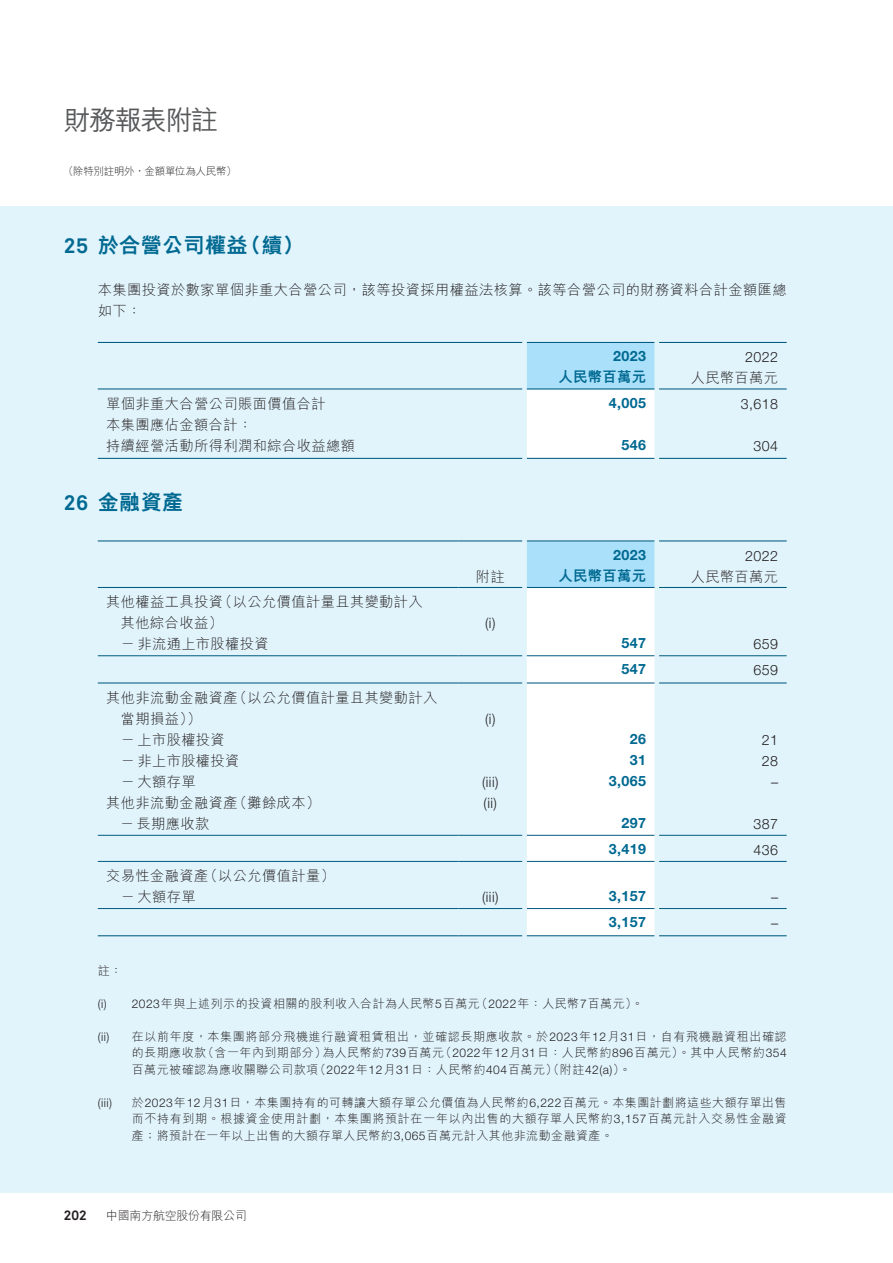
<style>
.page{position:relative;width:893px;height:1263px;background:#fff}
.page>*{position:absolute;margin:0;border:0;box-sizing:border-box;transform-origin:0 0}
.t1{font:500 27px "M Hei HK";letter-spacing:-.055em;color:#57585a}
.t2{font:800 21px "M Hei HK";letter-spacing:.02em;color:#006991}
.t3{font:300 14.25px/21px "M Hei HK";letter-spacing:.03em;color:#231f20}
.t4{font:300 14.25px "Helvetica Neue LT Std";letter-spacing:.03em;color:#231f20}
.t5{font:700 14.25px "Helvetica Neue LT Std";letter-spacing:.03em;color:#006991}
.t6{font:800 14.25px "M Hei HK";letter-spacing:.03em;color:#006991}
.t7{font:700 13.5px "Akkurat Pro";color:#231f20}
.t8{font:300 12px/16.5px "M Hei HK";letter-spacing:.04em;color:#231f20;text-align:justify}
.t9{font:300 12px "M Hei HK";letter-spacing:-.025em;color:#231f20}
.t10{font:300 12px "Helvetica Neue LT Std";color:#231f20}
.t11{font:300 10.5px "M Hei HK";letter-spacing:-.03em;color:#231f20}
.s1{font-family:"Akkurat Pro";font-weight:700}
.s2{font-family:"Helvetica Neue LT Std"}
</style>
<div class="page">
<div style="left:0;top:206px;width:893px;height:987px;background:#e1f4fc"></div>
<svg style="left:527px;top:343px;width:127px;height:115px;background:#dbf1fb"></svg>
<hr style="left:98px;top:342px;width:424px;height:1px;background:#005b7f">
<hr style="left:527px;top:342px;width:127px;height:1px;background:#005b7f">
<hr style="left:659px;top:342px;width:128px;height:1px;background:#005b7f">
<hr style="left:98px;top:388px;width:424px;height:1px;background:#005b7f">
<hr style="left:527px;top:388px;width:127px;height:1px;background:#005b7f">
<hr style="left:659px;top:388px;width:128px;height:1px;background:#005b7f">
<hr style="left:98px;top:458px;width:424px;height:1px;background:#005b7f">
<hr style="left:527px;top:458px;width:127px;height:1px;background:#005b7f">
<hr style="left:659px;top:458px;width:128px;height:1px;background:#005b7f">
<svg style="left:527px;top:541px;width:127px;height:394px;background:#f3fafd"></svg>
<hr style="left:98px;top:540px;width:360px;height:1px;background:#005b7f">
<hr style="left:458px;top:540px;width:64px;height:1px;background:#005b7f">
<hr style="left:527px;top:540px;width:127px;height:1px;background:#005b7f">
<hr style="left:659px;top:540px;width:128px;height:1px;background:#005b7f">
<hr style="left:98px;top:587px;width:360px;height:1px;background:#005b7f">
<hr style="left:458px;top:587px;width:64px;height:1px;background:#005b7f">
<hr style="left:527px;top:587px;width:127px;height:1px;background:#005b7f">
<hr style="left:659px;top:587px;width:128px;height:1px;background:#005b7f">
<hr style="left:98px;top:655px;width:360px;height:1px;background:#005b7f">
<hr style="left:458px;top:655px;width:64px;height:1px;background:#005b7f">
<hr style="left:527px;top:655px;width:127px;height:1px;background:#005b7f">
<hr style="left:659px;top:655px;width:128px;height:1px;background:#005b7f">
<hr style="left:98px;top:682px;width:360px;height:1px;background:#005b7f">
<hr style="left:458px;top:682px;width:64px;height:1px;background:#005b7f">
<hr style="left:527px;top:682px;width:127px;height:1px;background:#005b7f">
<hr style="left:659px;top:682px;width:128px;height:1px;background:#005b7f">
<hr style="left:98px;top:835px;width:360px;height:1px;background:#005b7f">
<hr style="left:458px;top:835px;width:64px;height:1px;background:#005b7f">
<hr style="left:527px;top:835px;width:127px;height:1px;background:#005b7f">
<hr style="left:659px;top:835px;width:128px;height:1px;background:#005b7f">
<hr style="left:98px;top:861px;width:360px;height:1px;background:#005b7f">
<hr style="left:458px;top:861px;width:64px;height:1px;background:#005b7f">
<hr style="left:527px;top:861px;width:127px;height:1px;background:#005b7f">
<hr style="left:659px;top:861px;width:128px;height:1px;background:#005b7f">
<hr style="left:98px;top:908px;width:360px;height:1px;background:#005b7f">
<hr style="left:458px;top:908px;width:64px;height:1px;background:#005b7f">
<hr style="left:527px;top:908px;width:127px;height:1px;background:#005b7f">
<hr style="left:659px;top:908px;width:128px;height:1px;background:#005b7f">
<hr style="left:98px;top:935px;width:360px;height:1px;background:#005b7f">
<hr style="left:458px;top:935px;width:64px;height:1px;background:#005b7f">
<hr style="left:527px;top:935px;width:127px;height:1px;background:#005b7f">
<hr style="left:659px;top:935px;width:128px;height:1px;background:#005b7f">
<h1 class="t1" style="left:64px;top:101px;width:156px">財務報表附註</h1>
<p class="t11" style="left:63px;top:166px;width:175px">（除特別註明外，金額單位為人民幣）</p>
<h2 class="t2" style="left:64px;top:234px;width:242px"><span class="s1">25</span> 於合營公司權益（續）</h2>
<p class="t3" style="left:98px;top:279px;width:690px">本集團投資於數家單個非重大合營公司，該等投資採用權益法核算。該等合營公司的財務資料合計金額匯總如下：</p>
<p class="t5" style="left:613px;top:347px;width:34px">2023</p>
<p class="t4" style="left:745px;top:348px;width:34px">2022</p>
<p class="t6" style="left:558px;top:370px;width:89px">人民幣百萬元</p>
<p class="t3" style="left:691px;top:367px;width:89px">人民幣百萬元</p>
<p class="t3" style="left:106px;top:393px;width:221px">單個非重大合營公司賬面價值合計</p>
<p class="t5" style="left:609px;top:394px;width:39px">4,005</p>
<p class="t4" style="left:741px;top:395px;width:39px">3,618</p>
<p class="t3" style="left:106px;top:414px;width:250px">本集團應佔金額合計：<br>持續經營活動所得利潤和綜合收益總額</p>
<p class="t5" style="left:621px;top:436px;width:26px">546</p>
<p class="t4" style="left:754px;top:437px;width:26px">304</p>
<h2 class="t2" style="left:64px;top:491px;width:121px"><span class="s1">26</span> 金融資產</h2>
<p class="t3" style="left:121px;top:591px;width:303px;text-indent:-15px">其他權益工具投資（以公允價值計量且其變動計入其他綜合收益）</p>
<p class="t5" style="left:613px;top:546px;width:34px">2023</p>
<p class="t4" style="left:745px;top:547px;width:34px">2022</p>
<p class="t3" style="left:476px;top:566px;width:30px">附註</p>
<p class="t6" style="left:558px;top:568px;width:89px">人民幣百萬元</p>
<p class="t3" style="left:691px;top:566px;width:89px">人民幣百萬元</p>
<p class="t4" style="left:485px;top:614px;width:12px">(i)</p>
<p class="t3" style="left:121px;top:633px;width:149px">－非流通上市股權投資</p>
<p class="t5" style="left:621px;top:634px;width:26px">547</p>
<p class="t4" style="left:754px;top:635px;width:26px">659</p>
<p class="t5" style="left:621px;top:660px;width:26px">547</p>
<p class="t4" style="left:754px;top:661px;width:26px">659</p>
<p class="t3" style="left:121px;top:687px;width:318px;text-indent:-15px">其他非流動金融資產（以公允價值計量且其變動計入當期損益））</p>
<p class="t4" style="left:485px;top:710px;width:12px">(i)</p>
<p class="t3" style="left:121px;top:729px;width:105px">－上市股權投資</p>
<p class="t5" style="left:630px;top:730px;width:18px">26</p>
<p class="t4" style="left:762px;top:731px;width:18px">21</p>
<p class="t3" style="left:121px;top:750px;width:120px">－非上市股權投資</p>
<p class="t5" style="left:630px;top:751px;width:18px">31</p>
<p class="t4" style="left:762px;top:752px;width:18px">28</p>
<p class="t3" style="left:121px;top:771px;width:76px">－大額存單</p>
<p class="t4" style="left:482px;top:773px;width:18px">(iii)</p>
<p class="t5" style="left:609px;top:772px;width:39px">3,065</p>
<p class="t4" style="left:771px;top:773px;width:9px">–</p>
<p class="t3" style="left:106px;top:792px;width:215px">其他非流動金融資產（攤餘成本）</p>
<p class="t4" style="left:484px;top:794px;width:15px">(ii)</p>
<p class="t3" style="left:120px;top:813px;width:91px">－長期應收款</p>
<p class="t5" style="left:621px;top:814px;width:26px">297</p>
<p class="t4" style="left:754px;top:815px;width:26px">387</p>
<p class="t5" style="left:609px;top:840px;width:39px">3,419</p>
<p class="t4" style="left:754px;top:841px;width:26px">436</p>
<p class="t3" style="left:121px;top:865px;width:215px;text-indent:-15px">交易性金融資產（以公允價值計量）－大額存單</p>
<p class="t4" style="left:482px;top:888px;width:18px">(iii)</p>
<p class="t5" style="left:609px;top:887px;width:39px">3,157</p>
<p class="t4" style="left:771px;top:888px;width:9px">–</p>
<p class="t5" style="left:609px;top:913px;width:39px">3,157</p>
<p class="t4" style="left:771px;top:914px;width:9px">–</p>
<p class="t8" style="left:98px;top:962px;width:26px">註：</p>
<p class="t8" style="left:98px;top:995px;width:547px"><span class="s2">(i) 2023</span>年與上述列示的投資相關的股利收入合計為人民幣<span class="s2">5</span>百萬元（<span class="s2">2022</span>年：人民幣<span class="s2">7</span>百萬元）。</p>
<p class="t10" style="left:98px;top:1029px;width:13px">(ii)</p>
<p class="t8" style="left:132px;top:1028px;width:656px">在以前年度，本集團將部分飛機進行融資租賃租出，並確認長期應收款。於<span class="s2">2023</span>年<span class="s2">12</span>月<span class="s2">31</span>日，自有飛機融資租出確認的長期應收款（含一年內到期部分）為人民幣約<span class="s2">739</span>百萬元（<span class="s2">2022</span>年<span class="s2">12</span>月<span class="s2">31</span>日：人民幣約<span class="s2">896</span>百萬元）。其中人民幣約<span class="s2">354</span>百萬元被確認為應收關聯公司款項（<span class="s2">2022</span>年<span class="s2">12</span>月<span class="s2">31</span>日：人民幣約<span class="s2">404</span>百萬元）（附註<span class="s2">42(a)</span>）。</p>
<p class="t10" style="left:98px;top:1095px;width:16px">(iii)</p>
<p class="t8" style="left:132px;top:1094px;width:656px">於<span class="s2">2023</span>年<span class="s2">12</span>月<span class="s2">31</span>日，本集團持有的可轉讓大額存單公允價值為人民幣約<span class="s2">6,222</span>百萬元。本集團計劃將這些大額存單出售而不持有到期。根據資金使用計劃，本集團將預計在一年以內出售的大額存單人民幣約<span class="s2">3,157</span>百萬元計入交易性金融資產；將預計在一年以上出售的大額存單人民幣約<span class="s2">3,065</span>百萬元計入其他非流動金融資產。</p>
<p class="t7" style="left:64px;top:1207px;width:24px">202</p>
<p class="t9" style="left:106px;top:1209px;width:142px">中國南方航空股份有限公司</p>
</div>
